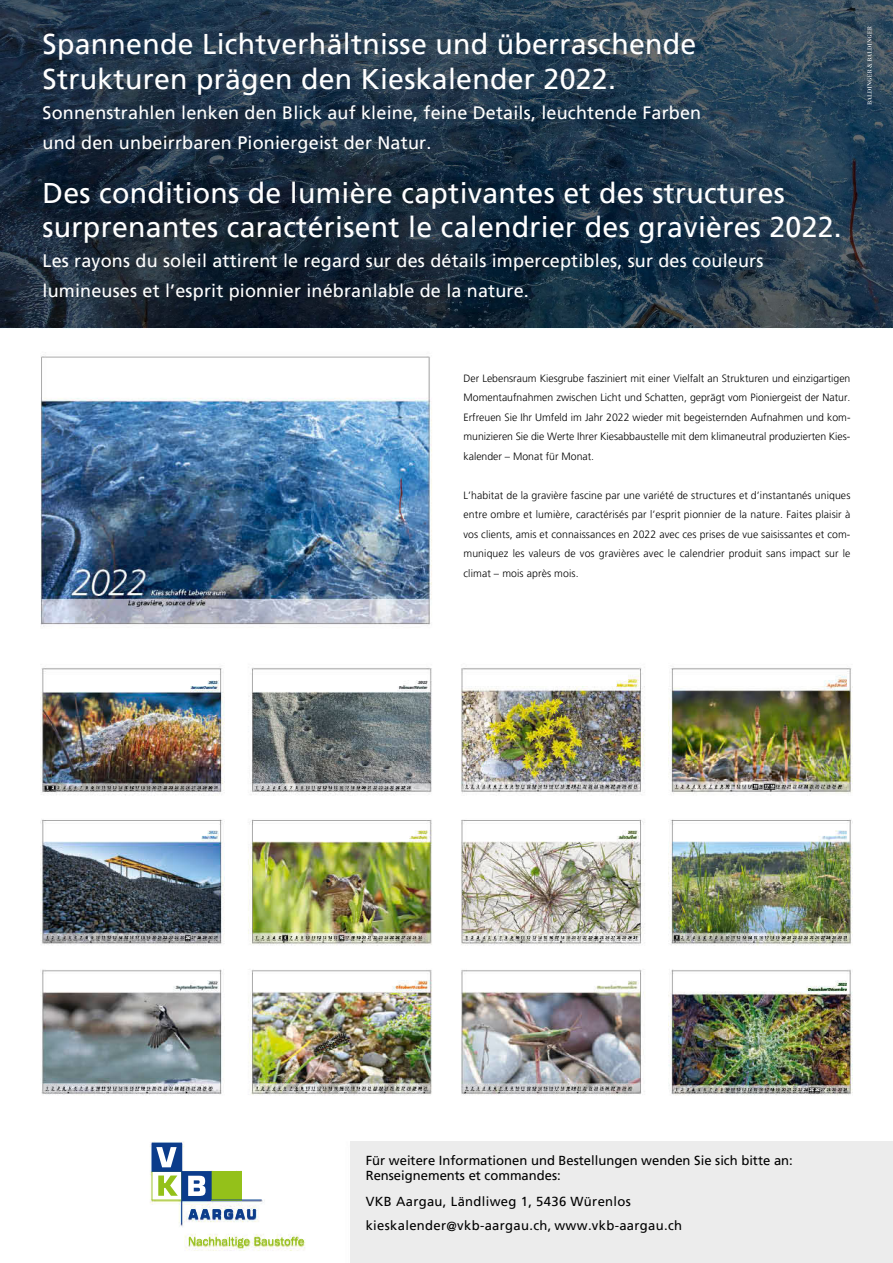
<style>
.page{position:relative;width:893px;height:1263px;background:#fff}
.page>*{position:absolute;margin:0;border:0;box-sizing:border-box;transform-origin:0 0}
.t1{font:28.5px/34.5px "Frutiger";letter-spacing:.01em;color:#fff}
.t2{font:18px/30px "Frutiger";letter-spacing:.01em;color:#fff}
.t3{font:13.05px/15px "Frutiger";color:#000}
.t4{font:13.05px/24.5px "Frutiger";letter-spacing:.025em;color:#000}
.t5{font:300 10.5px/19.5px "Frutiger";letter-spacing:.005em;color:#000;text-align:justify}
</style>
<div class="page">
<img style="left:0;top:327px;width:893px;height:936px">
<div style="left:445px;top:349px;width:448px;height:297px;background:#fff"></div>
<div style="left:351px;top:1142px;width:542px;height:121px;background:#ececec"></div>
<svg style="left:152px;top:1142px;width:110px;height:82px"></svg>
<svg style="left:189px;top:1237px;width:115px;height:10px"></svg>
<img style="left:0;top:0;width:893px;height:327px">
<svg style="left:867px;top:26px;width:5px;height:79px"></svg>
<h1 class="t1" style="left:43px;top:27px;width:655px">Spannende Lichtverhältnisse und überraschende<br>Strukturen prägen den Kieskalender 2022.</h1>
<h2 class="t2" style="left:43px;top:97px;width:660px">Sonnenstrahlen lenken den Blick auf kleine, feine Details, leuchtende Farben und den unbeirrbaren Pioniergeist der Natur.</h2>
<h1 class="t1" style="left:43px;top:175px;width:801px">Des conditions de lumière captivantes et des structures surprenantes caractérisent le calendrier des gravières 2022.</h1>
<h2 class="t2" style="left:43px;top:246px;width:722px">Les rayons du soleil attirent le regard sur des détails imperceptibles, sur des couleurs lumineuses et l’esprit pionnier inébranlable de la nature.</h2>
<p class="t5" style="left:463px;top:368px;width:388px">Der Lebensraum Kiesgrube fasziniert mit einer Vielfalt an Strukturen und einzigartigen Momentaufnahmen zwischen Licht und Schatten, geprägt vom Pioniergeist der Natur.<br>Erfreuen Sie Ihr Umfeld im Jahr 2022 wieder mit begeisternden Aufnahmen und kom&shy;munizieren Sie die Werte Ihrer Kiesabbaustelle mit dem klimaneutral produzierten Kies&shy;kalender – Monat für Monat.</p>
<p class="t5" style="left:463px;top:485px;width:388px">L’habitat de la gravière fascine par une variété de structures et d’instantanés uniques entre ombre et lumière, caractérisés par l’esprit pionnier de la nature. Faites plaisir à vos clients, amis et connaissances en 2022 avec ces prises de vue saisissantes et com&shy;muniquez les valeurs de vos gravières avec le calendrier produit sans impact sur le climat – mois après mois.</p>
<p class="t3" style="left:366px;top:1152px;width:429px">Für weitere Informationen und Bestellungen wenden Sie sich bitte an:<br>Renseignements et commandes:</p>
<p class="t4" style="left:366px;top:1189px;width:318px">VKB Aargau, Ländliweg 1, 5436 Würenlos kieskalender@vkb-aargau.ch, www.vkb-aargau.ch</p>
</div>
